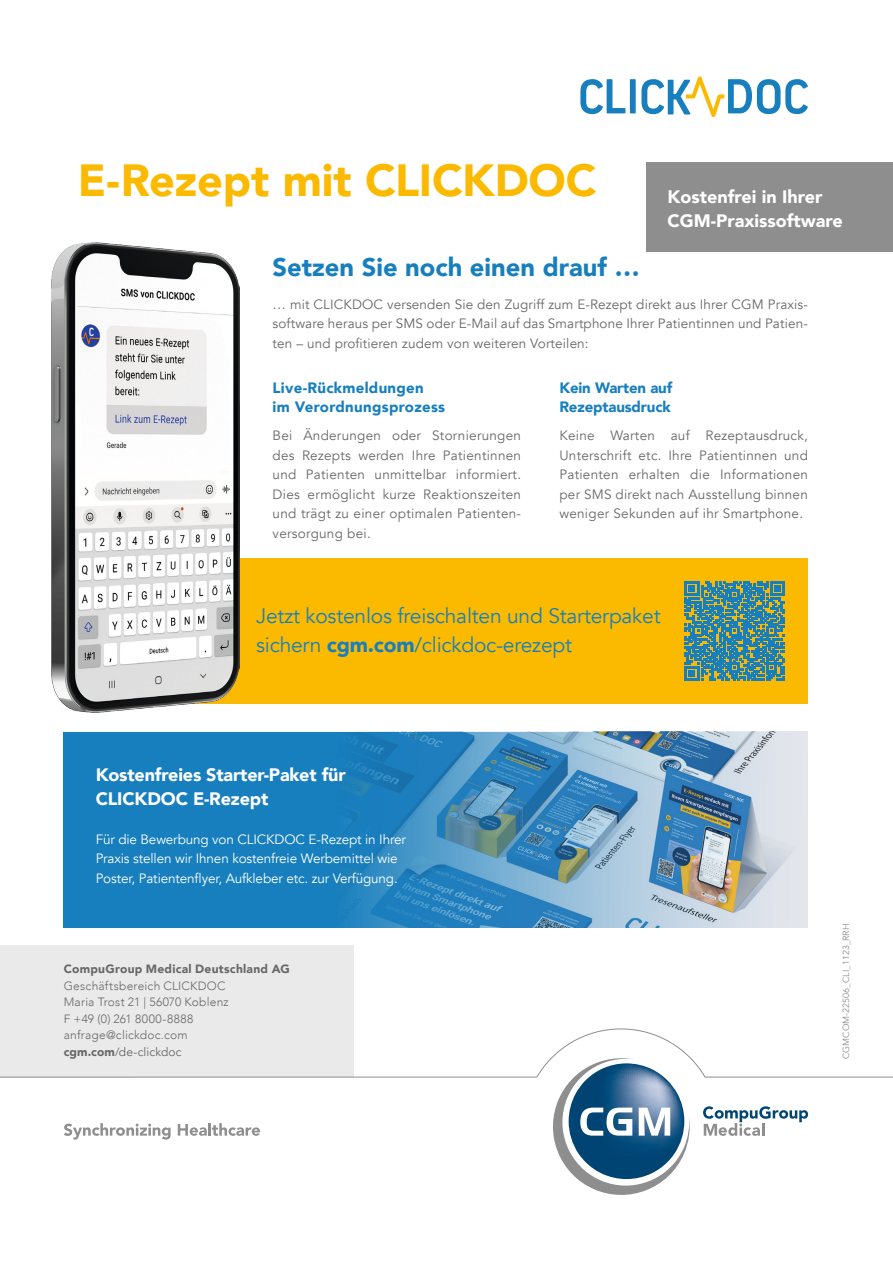
<style>
.page{position:relative;width:893px;height:1263px;background:#fff}
.page>*{position:absolute;margin:0;border:0;box-sizing:border-box;transform-origin:0 0}
.t1{font:900 45px "Avenir";letter-spacing:-.005em;color:#fbba00}
.t2{font:900 25.5px "Avenir";color:#177fbe}
.t3{font:21px/28.5px "Avenir";letter-spacing:-.01em;color:#177fbe}
.t4{font:900 18px/24px "Avenir";letter-spacing:-.01em;color:#fff}
.t5{font:900 15px/19.5px "Avenir";letter-spacing:.02em;color:#177fbe}
.t6{font:900 15px/19.5px "Avenir";letter-spacing:-.01em;color:#177fbe}
.t7{font:13.5px/19.5px "Avenir";letter-spacing:.02em;color:#686868;text-align:justify}
.t8{font:13.5px/19.5px "Avenir";letter-spacing:-.01em;color:#fff}
.t9{font:300 12px/16.5px "Avenir";letter-spacing:.02em;color:#686868}
.t10{font:900 12px "Avenir";letter-spacing:.02em;color:#686868}
.t11{font:9px "Avenir";color:#8d8e8d}
.s1{font-weight:900}
.s2{font-weight:400}
</style>
<div class="page">
<div style="left:0;top:945px;width:354px;height:226px;background:#eaeaeb"></div>
<div style="left:630px;top:79px;width:6px;height:34px;background:#177fbe"></div>
<svg style="left:580px;top:79px;width:45px;height:35px"></svg>
<svg style="left:641px;top:77px;width:167px;height:40px"></svg>
<svg style="left:0;top:1028px;width:893px;height:167px"></svg>
<div style="left:64px;top:558px;width:744px;height:146px;background:#fbba00"></div>
<div style="left:646px;top:163px;width:247px;height:89px;background:#8d8e8d"></div>
<div style="left:64px;top:732px;width:744px;height:195px;background:#177fbe"></div>
<img style="left:350px;top:732px;width:458px;height:195px">
<svg style="left:685px;top:581px;width:99px;height:100px"></svg>
<img style="left:51px;top:243px;width:188px;height:470px">
<h1 class="t1" style="left:78px;top:142px;width:520px">E-Rezept mit CLICKDOC</h1>
<h3 class="t4" style="left:668px;top:184px;width:177px">Kostenfrei in Ihrer<br>CGM-Praxissoftware</h3>
<h2 class="t2" style="left:273px;top:246px;width:369px">Setzen Sie noch einen drauf …</h2>
<p class="t7" style="left:273px;top:294px;width:537px">… mit CLICKDOC versenden Sie den Zugriff zum E-Rezept direkt aus Ihrer CGM Praxis&shy;software heraus per SMS oder E-Mail auf das Smartphone Ihrer Patientinnen und Patien&shy;ten – und profitieren zudem von weiteren Vorteilen:</p>
<p class="t5" style="left:273px;top:377px;width:174px">Live-Rückmeldungen<br>im Verordnungsprozess</p>
<p class="t7" style="left:273px;top:426px;width:250px">Bei Änderungen oder Stornierungen des Rezepts werden Ihre Patientinnen und Patienten unmittelbar informiert.<br>Dies ermöglicht kurze Reaktionszeiten und trägt zu einer optimalen Patienten&shy;versorgung bei.</p>
<p class="t6" style="left:559px;top:377px;width:114px">Kein Warten auf<br>Rezeptausdruck</p>
<p class="t7" style="left:559px;top:426px;width:250px">Keine Warten auf Rezeptausdruck, Unterschrift etc. Ihre Patientinnen und Patienten erhalten die Informationen per SMS direkt nach Ausstellung binnen weniger Sekunden auf ihr Smartphone.</p>
<h3 class="t3" style="left:256px;top:602px;width:406px">Jetzt kostenlos freischalten und Starterpaket sichern <span class="s1">cgm.com</span>/clickdoc-erezept</h3>
<h3 class="t4" style="left:96px;top:762px;width:252px">Kostenfreies Starter-Paket für<br>CLICKDOC E-Rezept</h3>
<p class="t8" style="left:96px;top:830px;width:312px">Für die Bewerbung von CLICKDOC E-Rezept in Ihrer<br>Praxis stellen wir Ihnen kostenfreie Werbemittel wie<br>Poster, Patientenflyer, Aufkleber etc. zur Verfügung.</p>
<p class="t10" style="left:64px;top:958px;width:227px">CompuGroup Medical Deutschland AG</p>
<p class="t9" style="left:64px;top:977px;width:166px">Geschäftsbereich CLICKDOC<br>Maria Trost 21 | 56070 Koblenz<br>F +49 (0) 261 8000-8888 anfrage@clickdoc.com <span class="s1">cgm.com</span><span class="s2">/de-clickdoc</span></p>
<p class="t11" style="left:841px;top:1059px;width:137px;rotate:-90deg">CGMCOM-22506_CLI_1123_RRH</p>
</div>
